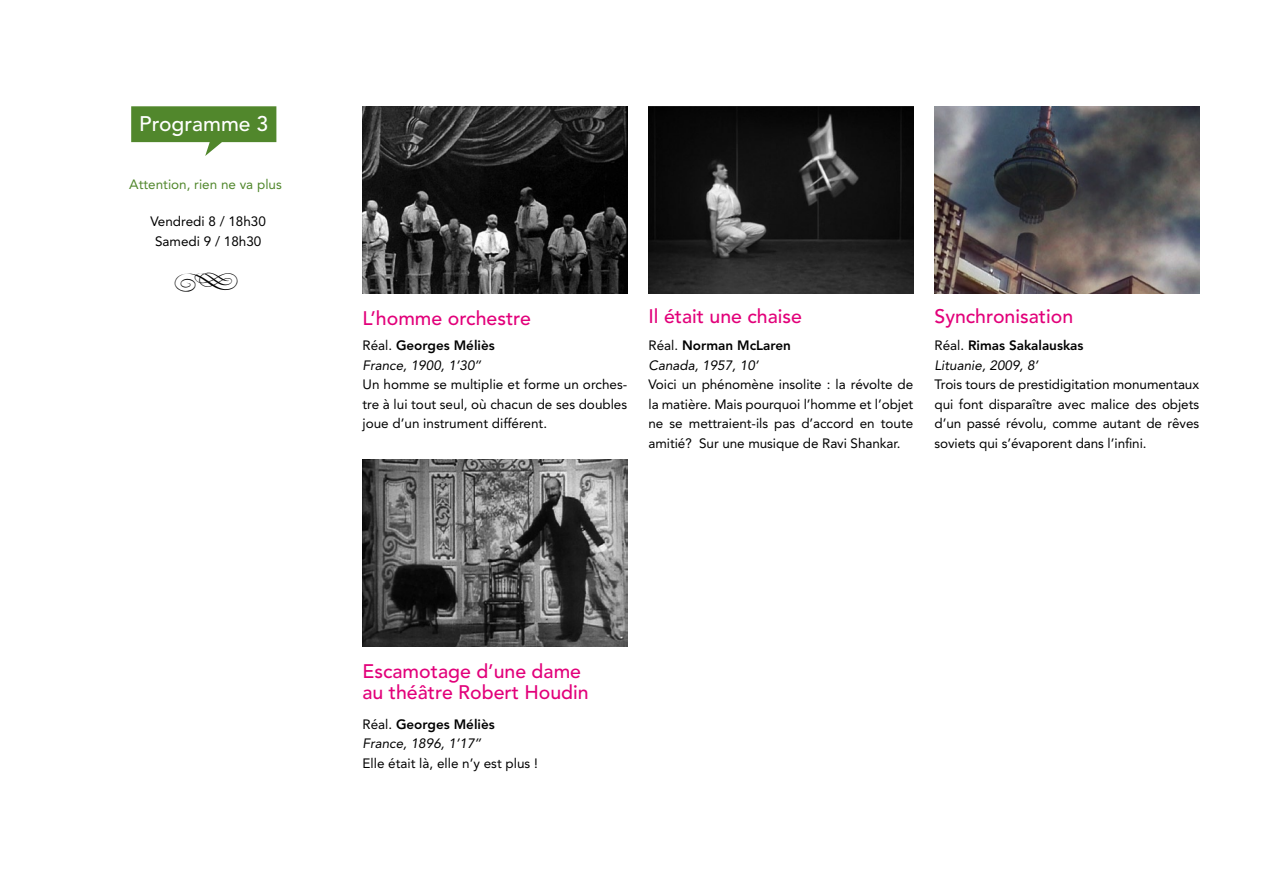
<style>
.page{position:relative;width:1263px;height:893px;background:#fff}
.page>*{position:absolute;margin:0;border:0;box-sizing:border-box;transform-origin:0 0}
.t1{font:43.2px "Nymphette";color:#000}
.t2{font:500 21px "Avenir";color:#fff}
.t3{font:500 19.5px/21px "Avenir";color:#e2007a}
.t4{font:13.5px/19.5px "Avenir";letter-spacing:-.005em;color:#000;text-align:justify}
.t5{font:italic 13.5px/19.5px "Avenir";color:#000}
.t6{font:800 13.5px/19.5px "Avenir";color:#000}
.t7{font:13.5px "Avenir";color:#51872c}
.s1{font-style:normal}
.s2{font-weight:800;font-style:normal}
.s3{font-weight:400}
.s4{font-weight:400;font-style:italic}
</style>
<div class="page">
<svg style="left:131px;top:106px;width:145px;height:50px"></svg>
<img style="left:648px;top:106px;width:265px;height:187px">
<img style="left:362px;top:459px;width:265px;height:187px">
<img style="left:934px;top:106px;width:265px;height:187px">
<img style="left:362px;top:106px;width:265px;height:187px">
<h2 class="t2" style="left:139px;top:111px;width:130px">Programme 3</h2>
<p class="t7" style="left:129px;top:177px;width:154px">Attention, rien ne va plus</p>
<p class="t4" style="left:150px;top:212px;width:117px;text-align:center">Vendredi 8 / 18h30<br>Samedi 9 / 18h30</p>
<h1 class="t1" style="left:174px;top:258px;width:66px">g</h1>
<h3 class="t3" style="left:362px;top:309px;width:170px">L’homme orchestre</h3>
<p class="t5" style="left:362px;top:336px;width:134px"><span class="s1">Réal.</span> <span class="s2">Georges Méliès<br></span>France, 1900, 1’30’’</p>
<p class="t4" style="left:362px;top:375px;width:266px">Un homme se multiplie et forme un orches&shy;tre à lui tout seul, où chacun de ses doubles joue d’un instrument différent.</p>
<h3 class="t3" style="left:648px;top:306px;width:155px">Il était une chaise</h3>
<p class="t5" style="left:648px;top:336px;width:144px"><span class="s1">Réal.</span> <span class="s2">Norman McLaren<br></span>Canada, 1957, 10’</p>
<p class="t4" style="left:648px;top:375px;width:266px">Voici un phénomène insolite : la révolte de la matière. Mais pourquoi l’homme et l’objet ne se mettraient-ils pas d’accord en toute amitié? Sur une musique de Ravi Shankar.</p>
<h3 class="t3" style="left:934px;top:306px;width:140px">Synchronisation</h3>
<p class="t6" style="left:934px;top:336px;width:150px"><span class="s3">Réal.</span> Rimas Sakalauskas<br><span class="s4">Lituanie, 2009, 8’</span></p>
<p class="t4" style="left:934px;top:375px;width:266px">Trois tours de prestidigitation monumentaux qui font disparaître avec malice des objets d’un passé révolu, comme autant de rêves soviets qui s’évaporent dans l’infini.</p>
<h3 class="t3" style="left:362px;top:661px;width:228px">Escamotage d’une dame au théâtre Robert Houdin</h3>
<p class="t5" style="left:362px;top:714px;width:134px"><span class="s1">Réal.</span> <span class="s2">Georges Méliès<br></span>France, 1896, 1’17’’</p>
<p class="t4" style="left:362px;top:753px;width:177px">Elle était là, elle n’y est plus !</p>
</div>
